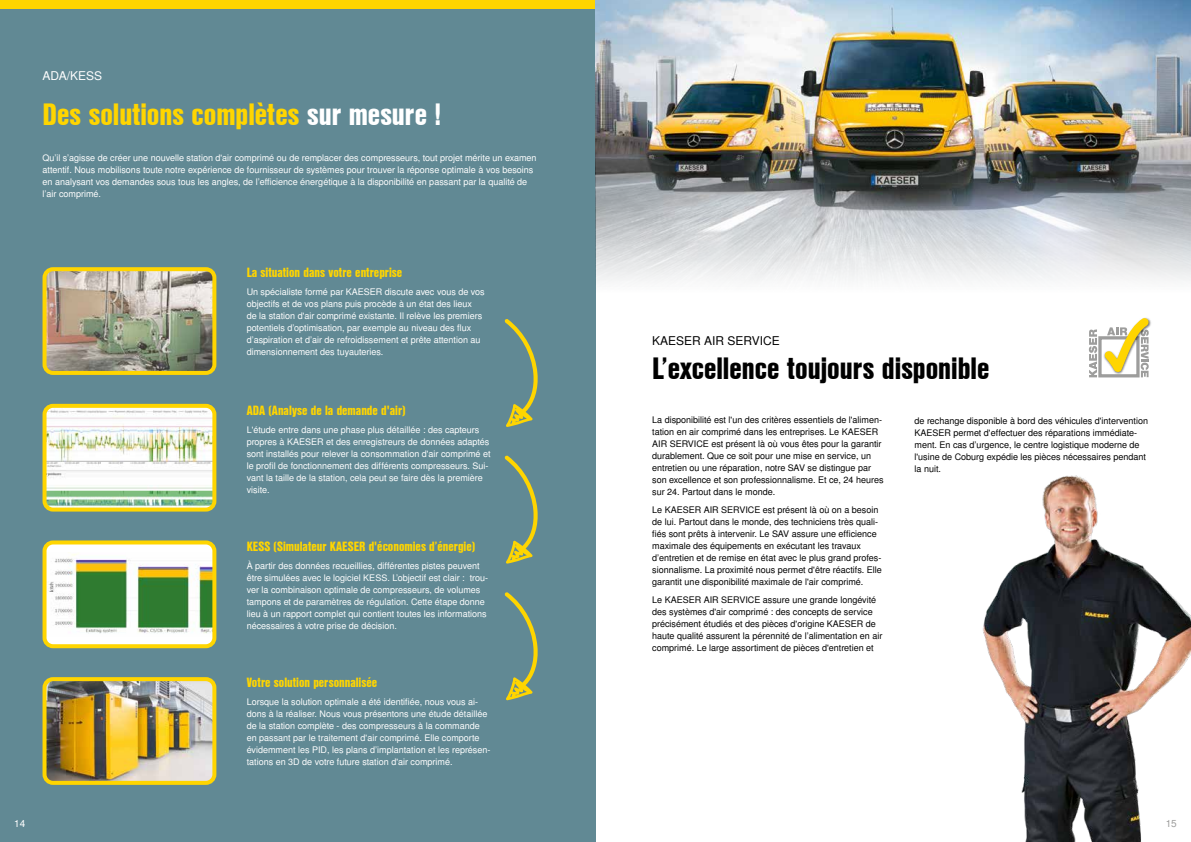
<style>
.page{position:relative;width:1191px;height:842px;background:#fff}
.page>*{position:absolute;margin:0;border:0;box-sizing:border-box;transform-origin:0 0}
.t1{font:30px "Nimbus San L Bla Con";color:#ffd500}
.t2{font:30px "Nimbus San L Bla Con";color:#000}
.t3{font:13px "Nimbus San L Bla Con";color:#ffd500}
.t4{font:12px "Nimbus San L";color:#000}
.t5{font:12px "Nimbus San L";color:#fff}
.t6{font:10px "Nimbus San L";color:#fff}
.t7{font:10px "Nimbus San L";color:#9d9d9c}
.t8{font:9px/12px "Nimbus San L";color:#fff}
.t9{font:9px/12px "Nimbus San L";color:#000}
.s1{color:#fff}
</style>
<div class="page">
<div style="left:0;top:0;width:595px;height:842px;background:#618994"></div>
<img style="left:983px;top:475px;width:208px;height:367px">
<div style="left:0;top:0;width:595px;height:9px;background:#ffd500"></div>
<img style="left:48px;top:272px;width:163px;height:98px">
<div style="left:43px;top:267px;width:173px;height:108px;border:4px solid #ffd500;border-radius:9px"></div>
<img style="left:48px;top:409px;width:163px;height:98px">
<div style="left:43px;top:404px;width:173px;height:108px;border:4px solid #ffd500;border-radius:9px"></div>
<div style="left:45px;top:542px;width:169px;height:104px;background:#fff;border-radius:9px"></div>
<img style="left:48px;top:554px;width:163px;height:80px">
<div style="left:43px;top:540px;width:173px;height:108px;border:4px solid #ffd500;border-radius:9px"></div>
<img style="left:48px;top:682px;width:163px;height:98px">
<div style="left:43px;top:677px;width:173px;height:108px;border:4px solid #ffd500;border-radius:9px"></div>
<svg style="left:504px;top:319px;width:34px;height:108px"></svg>
<svg style="left:504px;top:455px;width:34px;height:109px"></svg>
<svg style="left:504px;top:592px;width:34px;height:108px"></svg>
<img style="left:595px;top:0;width:596px;height:320px">
<div style="left:1098px;top:336px;width:41px;height:41px;border:3px solid #9d9d9c"></div>
<svg style="left:1088px;top:329px;width:9px;height:48px"></svg>
<img style="left:1102px;top:316px;width:50px;height:60px">
<svg style="left:1104px;top:317px;width:45px;height:60px"></svg>
<h3 class="t5" style="left:43px;top:69px;width:61px">ADA/KESS</h3>
<h1 class="t1" style="left:43px;top:91px;width:400px">Des solutions complètes <span class="s1">sur mesure !</span></h1>
<p class="t8" style="left:43px;top:152px;width:495px">Qu’il s’agisse de créer une nouvelle station d'air comprimé ou de remplacer des compresseurs, tout projet mérite un examen attentif. Nous mobilisons toute notre expérience de fournisseur de systèmes pour trouver la réponse optimale à vos besoins en analysant vos demandes sous tous les angles, de l’efficience énergétique à la disponibilité en passant par la qualité de l’air comprimé.</p>
<h2 class="t3" style="left:247px;top:262px;width:157px">La situation dans votre entreprise</h2>
<p class="t8" style="left:247px;top:286px;width:239px">Un spécialiste formé par KAESER discute avec vous de vos objectifs et de vos plans puis procède à un état des lieux<br>de la station d'air comprimé existante. Il relève les premiers potentiels d’optimisation, par exemple au niveau des flux d’aspiration et d’air de refroidissement et prête attention au dimensionnement des tuyauteries.</p>
<h2 class="t3" style="left:247px;top:400px;width:160px">ADA (Analyse de la demande d'air)</h2>
<p class="t8" style="left:247px;top:424px;width:245px">L'étude entre dans une phase plus détaillée : des capteurs propres à KAESER et des enregistreurs de données adaptés sont installés pour relever la consommation d'air comprimé et le profil de fonctionnement des différents compresseurs. Sui&shy;vant la taille de la station, cela peut se faire dès la première visite.</p>
<h2 class="t3" style="left:247px;top:536px;width:230px">KESS (Simulateur KAESER d'économies d’énergie)</h2>
<p class="t8" style="left:247px;top:560px;width:243px">À partir des données recueillies, différentes pistes peuvent être simulées avec le logiciel KESS. L’objectif est clair : trou&shy;ver la combinaison optimale de compresseurs, de volumes tampons et de paramètres de régulation. Cette étape donne lieu à un rapport complet qui contient toutes les informations nécessaires à votre prise de décision.</p>
<h2 class="t3" style="left:247px;top:672px;width:132px">Votre solution personnalisée</h2>
<p class="t8" style="left:247px;top:696px;width:245px">Lorsque la solution optimale a été identifiée, nous vous ai&shy;dons à la réaliser. Nous vous présentons une étude détaillée de la station complète - des compresseurs à la commande en passant par le traitement d'air comprimé. Elle comporte évidemment les PID, les plans d’implantation et les représen&shy;tations en 3D de votre future station d'air comprimé.</p>
<h3 class="t4" style="left:652px;top:334px;width:129px">KAESER AIR SERVICE</h3>
<h1 class="t2" style="left:652px;top:345px;width:339px">L’excellence toujours disponible</h1>
<p class="t9" style="left:652px;top:414px;width:233px">La disponibilité est l'un des critères essentiels de l'alimen&shy;tation en air comprimé dans les entreprises. Le KAESER AIR SERVICE est présent là où vous êtes pour la garantir durablement. Que ce soit pour une mise en service, un entretien ou une réparation, notre SAV se distingue par son excellence et son professionnalisme. Et ce, 24 heures sur 24. Partout dans le monde.</p>
<p class="t9" style="left:652px;top:504px;width:231px">Le KAESER AIR SERVICE est présent là où on a besoin de lui. Partout dans le monde, des techniciens très quali&shy;fiés sont prêts à intervenir. Le SAV assure une efficience maximale des équipements en exécutant les travaux d’entretien et de remise en état avec le plus grand profes&shy;sionnalisme. La proximité nous permet d'être réactifs. Elle garantit une disponibilité maximale de l'air comprimé.</p>
<p class="t9" style="left:652px;top:594px;width:232px">Le KAESER AIR SERVICE assure une grande longévité des systèmes d'air comprimé : des concepts de service précisément étudiés et des pièces d'origine KAESER de haute qualité assurent la pérennité de l’alimentation en air comprimé. Le large assortiment de pièces d'entretien et</p>
<p class="t9" style="left:914px;top:415px;width:235px">de rechange disponible à bord des véhicules d'intervention KAESER permet d'effectuer des réparations immédiate&shy;ment. En cas d’urgence, le centre logistique moderne de l'usine de Coburg expédie les pièces nécessaires pendant la nuit.</p>
<p class="t6" style="left:14px;top:817px;width:13px">14</p>
<p class="t7" style="left:1165px;top:817px;width:13px">15</p>
</div>
